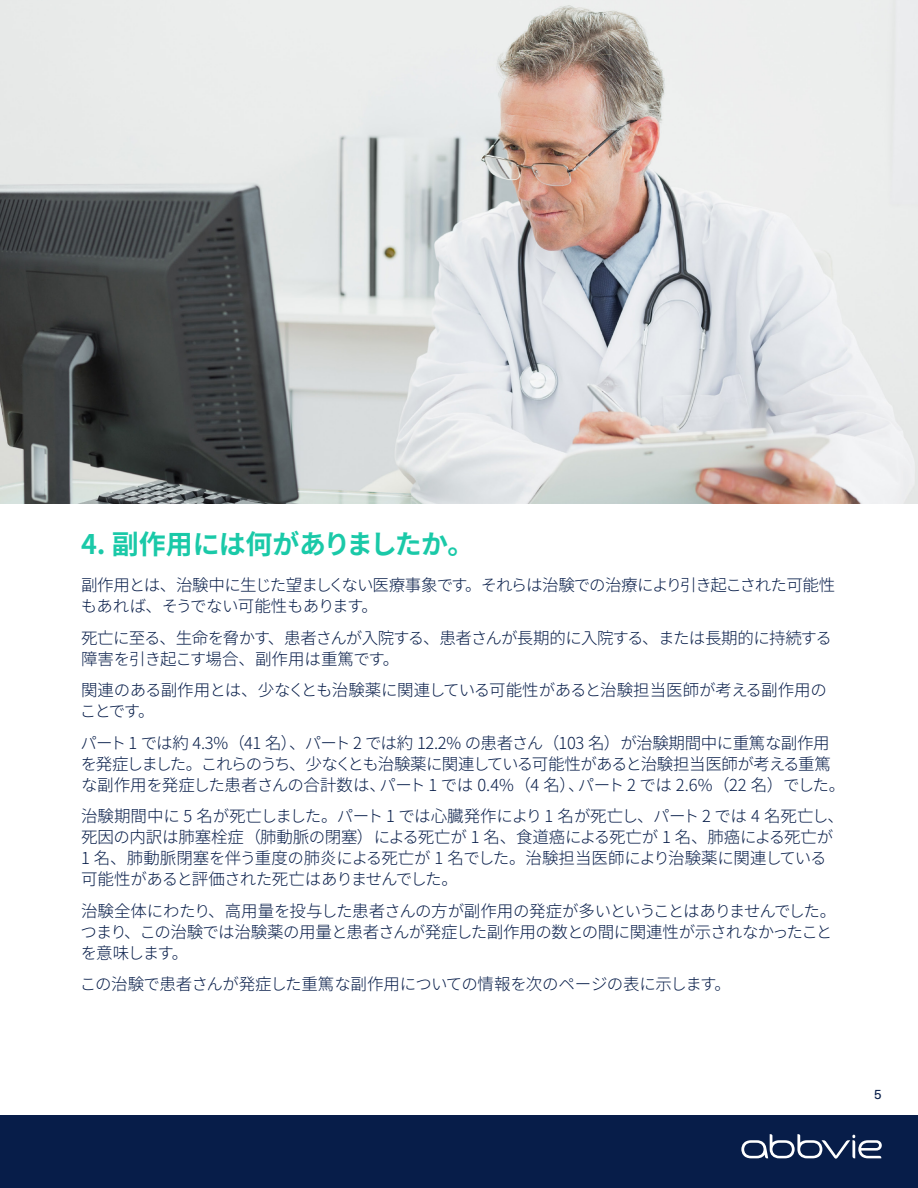
<style>
.page{position:relative;width:918px;height:1188px;background:#fff}
.page>*{position:absolute;margin:0;border:0;box-sizing:border-box;transform-origin:0 0}
.Hd_1{font:700 27px "Noto Sans CJ Kjp";letter-spacing:-.015em;color:#1ac9a8}
.Body_1{font:300 16.5px/21px "Noto Sans CJ Kjp";letter-spacing:-.035em;color:#071d49}
.Body_1-2{font:300 16.5px/21px "Noto Sans CJ Kjp";letter-spacing:-.055em;color:#071d49}
.t1{font:13.5px "Neue Haas Unica Pro";color:#071d49}
</style>
<div class="page">
<img style="left:0;top:0;width:918px;height:504px">
<div style="left:0;top:1115px;width:918px;height:73px;background:#071d49"></div>
<svg style="left:741px;top:1134px;width:141px;height:25px"></svg>
<p class="Hd_1" style="left:81px;top:529px;width:395px">4. 副作用には何がありましたか。</p>
<p class="Body_1-2" style="left:81px;top:575px;width:756px">副作用とは、治験中に生じた望ましくない医療事象です。それらは治験での治療により引き起こされた可能性もあれば、そうでない可能性もあります。</p>
<p class="Body_1" style="left:81px;top:627px;width:752px">死亡に至る、生命を脅かす、患者さんが入院する、患者さんが長期的に入院する、または長期的に持続する障害を引き起こす場合、副作用は重篤です。</p>
<p class="Body_1" style="left:80px;top:680px;width:749px">関連のある副作用とは、少なくとも治験薬に関連している可能性があると治験担当医師が考える副作用のことです。</p>
<p class="Body_1" style="left:80px;top:732px;width:766px">パート 1 では約 4.3%（41 名）、パート 2 では約 12.2% の患者さん（103 名）が治験期間中に重篤な副作用を発症しました。これらのうち、少なくとも治験薬に関連している可能性があると治験担当医師が考える重篤な副作用を発症した患者さんの合計数は、パート 1 では 0.4%（4 名）、パート 2 では 2.6%（22 名）でした。</p>
<p class="Body_1" style="left:81px;top:806px;width:764px">治験期間中に 5 名が死亡しました。パート 1 では心臓発作により 1 名が死亡し、パート 2 では 4 名死亡し、死因の内訳は肺塞栓症（肺動脈の閉塞）による死亡が 1 名、食道癌による死亡が 1 名、肺癌による死亡が1 名、肺動脈閉塞を伴う重度の肺炎による死亡が 1 名でした。治験担当医師により治験薬に関連している可能性があると評価された死亡はありませんでした。</p>
<p class="Body_1" style="left:81px;top:900px;width:757px">治験全体にわたり、高用量を投与した患者さんの方が副作用の発症が多いということはありませんでした。つまり、この治験では治験薬の用量と患者さんが発症した副作用の数との間に関連性が示されなかったことを意味します。</p>
<p class="Body_1" style="left:80px;top:974px;width:653px">この治験で患者さんが発症した重篤な副作用についての情報を次のページの表に示します。</p>
<p class="t1" style="left:874px;top:1086px;width:9px">5</p>
</div>
